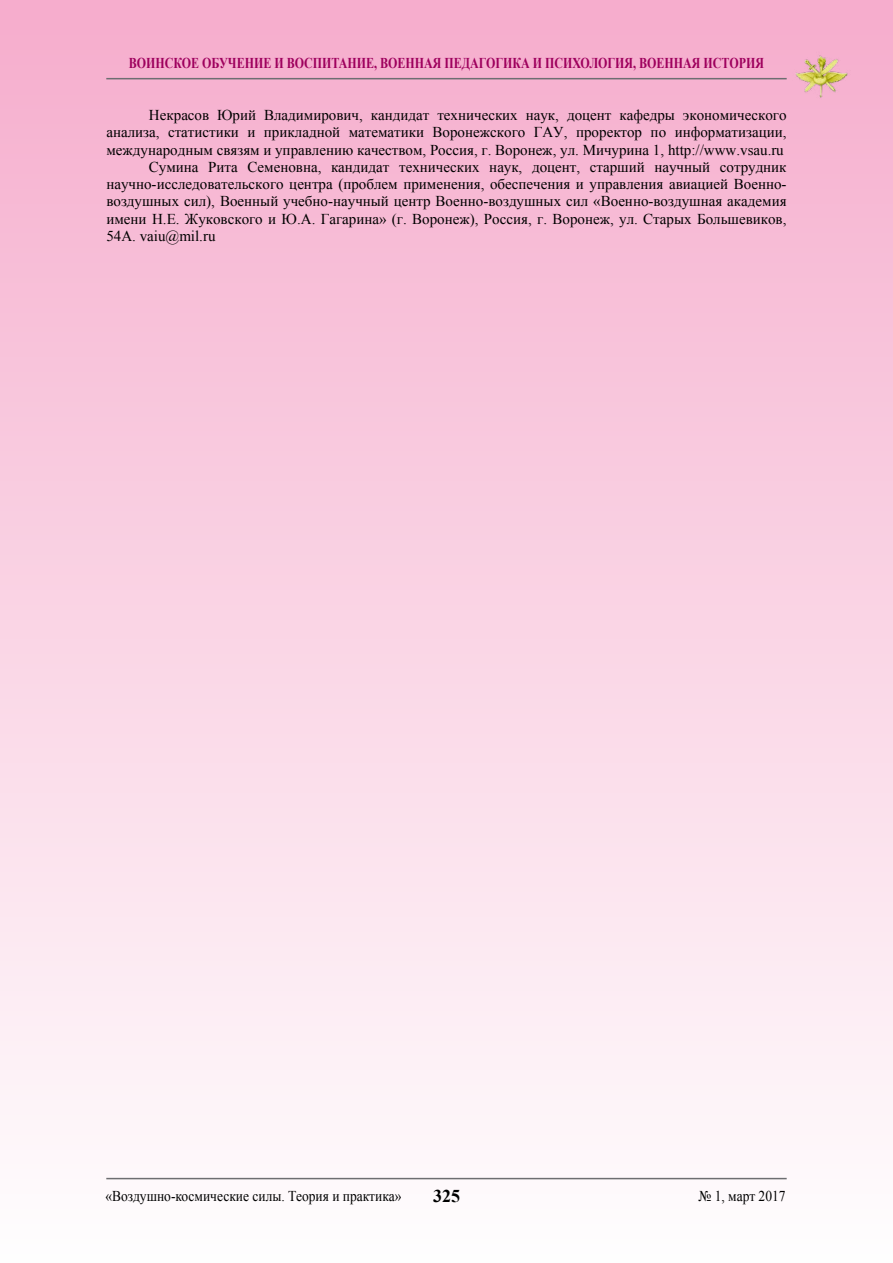
<style>
.page{position:relative;width:893px;height:1263px;background:#fff}
.page>*{position:absolute;margin:0;border:0;box-sizing:border-box;transform-origin:0 0}
.t1{font:700 18px "Times New Roman";color:#000}
.t2{font:15px "Times New Roman";color:#000}
.t3{font:700 15px "Times New Roman";color:#9e005d;scale:.8 1}
.t4{font:15px "Times New Roman";color:#000;scale:.9 1}
</style>
<div class="page">
<div style="left:0;top:0;width:893px;height:1263px;background:linear-gradient(to bottom,#f6accc,#fefefe)"></div>
<hr style="left:106px;top:78px;width:681px;height:1px;background:#6d6e71">
<hr style="left:106px;top:1178px;width:681px;height:1px;background:#6d6e71">
<img style="left:792px;top:52px;width:58px;height:47px">
<p class="t3" style="left:129px;top:52px;width:796px">воинское обучение и воспитание, военная педагогика и психология, военная история</p>
<p class="t2" style="left:149px;top:105px;width:639px">Некрасов Юрий Владимирович, кандидат технических наук, доцент кафедры экономического</p>
<p class="t2" style="left:106px;top:122px;width:682px">анализа, статистики и прикладной математики Воронежского ГАУ, проректор по информатизации,</p>
<p class="t2" style="left:106px;top:139px;width:679px">международным связям и управлению качеством, Россия, г. Воронеж, ул. Мичурина 1, http://www.vsau.ru</p>
<p class="t2" style="left:149px;top:157px;width:639px">Сумина Рита Семеновна, кандидат технических наук, доцент, старший научный сотрудник</p>
<p class="t2" style="left:106px;top:174px;width:682px">научно-исследовательского центра (проблем применения, обеспечения и управления авиацией Военно-</p>
<p class="t2" style="left:106px;top:191px;width:682px">воздушных сил), Военный учебно-научный центр Военно-воздушных сил «Военно-воздушная академия</p>
<p class="t2" style="left:106px;top:209px;width:682px">имени Н.Е. Жуковского и Ю.А. Гагарина» (г. Воронеж), Россия, г. Воронеж, ул. Старых Большевиков,</p>
<p class="t2" style="left:106px;top:226px;width:111px">54А. vaiu@mil.ru</p>
<p class="t4" style="left:105px;top:1186px;width:330px">«Воздушно-космические силы. Теория и практика»</p>
<p class="t1" style="left:433px;top:1184px;width:28px">325</p>
<p class="t4" style="left:699px;top:1186px;width:98px">№ 1, март 2017</p>
</div>
